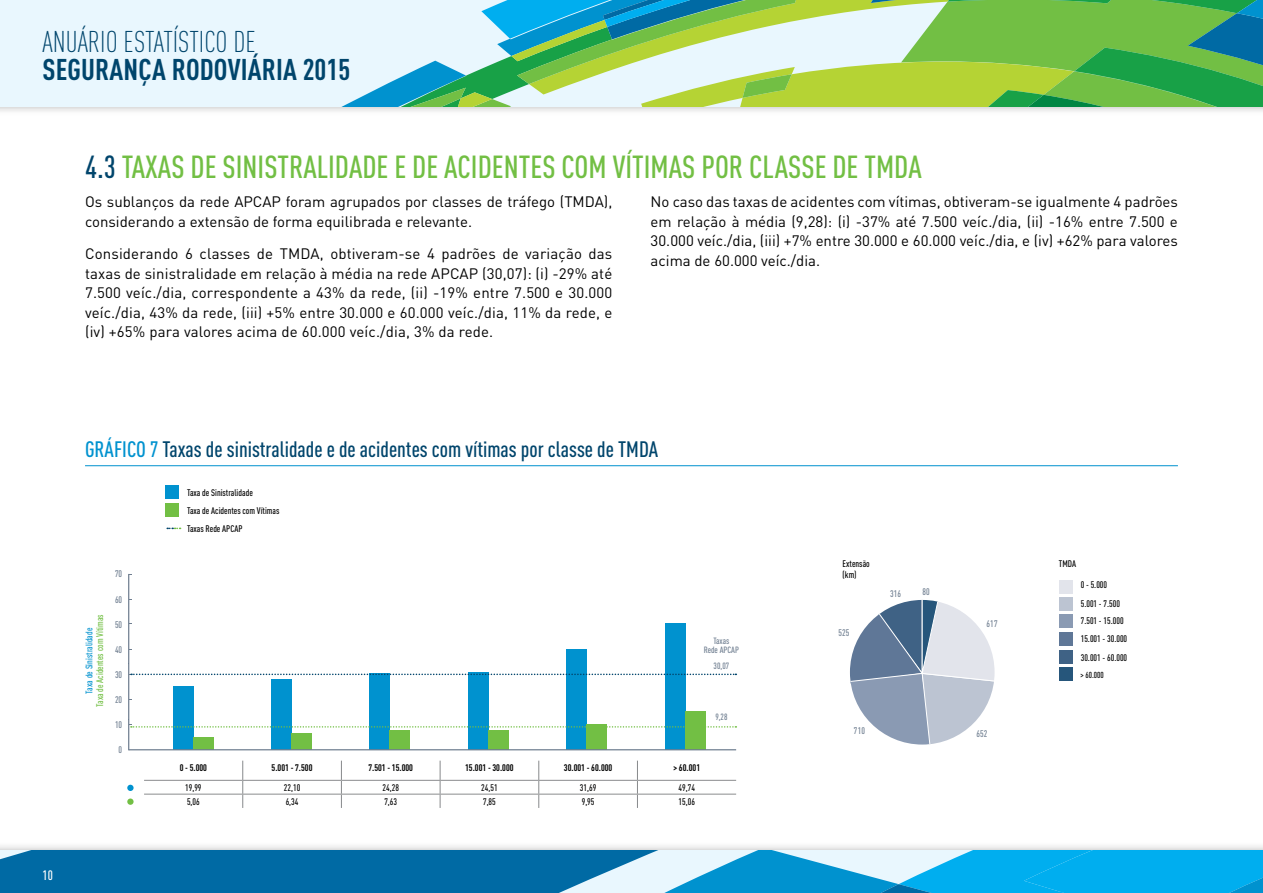
<style>
.page{position:relative;width:1263px;height:893px;background:#fff}
.page>*{position:absolute;margin:0;border:0;box-sizing:border-box;transform-origin:0 0}
.t1{font:500 31.5px "DIN Cond";color:#72bf44}
.t2{font:700 29.55px "DIN Cond";letter-spacing:.005em;color:#00456c}
.t3{font:300 29.55px "DIN Cond";color:#00456c}
.t4{font:500 22.05px "DIN Cond";color:#00456c}
.t5{font:15px/19.5px "DIN";color:#000;text-align:justify}
.t6{font:500 13.5px "DIN Cond";color:#fff}
.t7{font:500 9.45px/18px "DIN Cond";color:#000}
.t8{font:700 9.45px "DIN Cond";color:#000}
.t9{font:500 9.45px "DIN Cond";letter-spacing:.01em;color:#6f7e90}
.t10{font:500 9.45px "DIN Cond";color:#72bf44}
.t11{font:500 9.45px "DIN Cond";color:#0092cf}
.t12{font:500 9px/9.4px "DIN Cond";color:#6f7e90;text-align:center}
.t13{font:500 8.7px "DIN Cond";color:#000}
.s1{color:#00456c}
.s2{color:#0092cf}
</style>
<div class="page">
<div style="left:0;top:841px;width:1263px;height:52px;background:#000;opacity:.3"></div>
<div style="left:0;top:850px;width:253px;height:43px;background:#006aa4"></div>
<svg style="left:253px;top:850px;width:1010px;height:43px;background:#2a9ed2"></svg>
<svg style="left:242px;top:761px;width:1px;height:47px"></svg>
<svg style="left:341px;top:761px;width:1px;height:47px"></svg>
<svg style="left:440px;top:761px;width:1px;height:47px"></svg>
<svg style="left:538px;top:761px;width:1px;height:47px"></svg>
<svg style="left:637px;top:761px;width:1px;height:47px"></svg>
<hr style="left:144px;top:794px;width:99px;height:1px;background:#8a8c8e">
<hr style="left:243px;top:794px;width:98px;height:1px;background:#8a8c8e">
<hr style="left:341px;top:794px;width:99px;height:1px;background:#8a8c8e">
<hr style="left:440px;top:794px;width:99px;height:1px;background:#8a8c8e">
<hr style="left:539px;top:794px;width:98px;height:1px;background:#8a8c8e">
<hr style="left:637px;top:794px;width:99px;height:1px;background:#8a8c8e">
<hr style="left:144px;top:780px;width:99px;height:1px;background:#8a8c8e">
<hr style="left:243px;top:780px;width:98px;height:1px;background:#8a8c8e">
<hr style="left:341px;top:780px;width:99px;height:1px;background:#8a8c8e">
<hr style="left:440px;top:780px;width:99px;height:1px;background:#8a8c8e">
<hr style="left:539px;top:780px;width:98px;height:1px;background:#8a8c8e">
<hr style="left:637px;top:780px;width:99px;height:1px;background:#8a8c8e">
<div style="left:127px;top:785px;width:7px;height:6px;background:#0092cf;border-radius:50%"></div>
<div style="left:127px;top:798px;width:7px;height:7px;background:#72bf44;border-radius:50%"></div>
<hr style="left:128px;top:574px;width:1px;height:176px;background:#6f7e90">
<div style="left:173px;top:686px;width:20px;height:64px;background:#0092cf"></div>
<div style="left:272px;top:680px;width:20px;height:70px;background:#0092cf"></div>
<div style="left:370px;top:673px;width:20px;height:77px;background:#0092cf"></div>
<div style="left:468px;top:672px;width:20px;height:78px;background:#0092cf"></div>
<div style="left:567px;top:649px;width:20px;height:101px;background:#0092cf"></div>
<div style="left:665px;top:624px;width:20px;height:126px;background:#0092cf"></div>
<div style="left:193px;top:737px;width:20px;height:13px;background:#72bf44"></div>
<div style="left:291px;top:734px;width:21px;height:16px;background:#72bf44"></div>
<div style="left:390px;top:731px;width:20px;height:19px;background:#72bf44"></div>
<div style="left:488px;top:730px;width:20px;height:20px;background:#72bf44"></div>
<div style="left:587px;top:725px;width:20px;height:25px;background:#72bf44"></div>
<div style="left:685px;top:712px;width:20px;height:38px;background:#72bf44"></div>
<hr style="left:129px;top:749px;width:607px;height:1px;background:#6f7e90">
<div style="left:1059px;top:580px;width:13px;height:13px;background:#e2e4eb"></div>
<div style="left:1059px;top:598px;width:13px;height:13px;background:#bcc4d2"></div>
<div style="left:1059px;top:615px;width:13px;height:13px;background:#8a9ab3"></div>
<div style="left:1059px;top:651px;width:13px;height:13px;background:#3f6285"></div>
<div style="left:1059px;top:632px;width:13px;height:13px;background:#5f7797"></div>
<div style="left:1059px;top:667px;width:13px;height:13px;background:#26567b"></div>
<hr style="left:85px;top:465px;width:1093px;height:1px;background:#0092cf">
<div style="left:165px;top:486px;width:14px;height:13px;background:#0092cf"></div>
<div style="left:165px;top:504px;width:14px;height:13px;background:#72bf44"></div>
<svg style="left:167px;top:528px;width:14px;height:1px"></svg>
<svg style="left:129px;top:719px;width:607px;height:9px"></svg>
<svg style="left:129px;top:674px;width:607px;height:1px"></svg>
<div style="left:0;top:0;width:1263px;height:116px;background:#000;opacity:.3"></div>
<div style="left:0;top:0;width:1263px;height:107px;background:#e9f7fe"></div>
<svg style="left:341px;top:0;width:922px;height:107px"></svg>
<svg style="left:850px;top:600px;width:144px;height:145px"></svg>
<h2 class="t3" style="left:43px;top:25px;width:215px">ANUÁRIO ESTATÍSTICO DE</h2>
<h2 class="t2" style="left:43px;top:51px;width:309px">SEGURANÇA RODOVIÁRIA 2015</h2>
<h1 class="t1" style="left:85px;top:148px;width:838px"><span class="s1">4.3</span> Taxas de sinistralidade e de acidentes com vítimas por classe de TMDA</h1>
<p class="t5" style="left:85px;top:192px;width:529px">Os sublanços da rede APCAP foram agrupados por classes de tráfego (TMDA), considerando a extensão de forma equilibrada e relevante.</p>
<p class="t5" style="left:85px;top:244px;width:529px">Considerando 6 classes de TMDA, obtiveram-se 4 padrões de variação das taxas de sinistralidade em relação à média na rede APCAP (30,07): (i) -29% até 7.500 veíc./dia, correspondente a 43% da rede, (ii) -19% entre 7.500 e 30.000 veíc./dia, 43% da rede, (iii) +5% entre 30.000 e 60.000 veíc./dia, 11% da rede, e (iv) +65% para valores acima de 60.000 veíc./dia, 3% da rede.</p>
<p class="t5" style="left:651px;top:192px;width:529px">No caso das taxas de acidentes com vítimas, obtiveram-se igualmente 4 padrões em relação à média (9,28): (i) -37% até 7.500 veíc./dia, (ii) -16% entre 7.500 e 30.000 veíc./dia, (iii) +7% entre 30.000 e 60.000 veíc./dia, e (iv) +62% para valores acima de 60.000 veíc./dia.</p>
<p class="t6" style="left:43px;top:867px;width:12px">10</p>
<h3 class="t4" style="left:85px;top:436px;width:575px"><span class="s2">Gráfico 7</span> Taxas de sinistralidade e de acidentes com vítimas por classe de TMDA</h3>
<p class="t7" style="left:187px;top:484px;width:94px">Taxa de Sinistralidade<br>Taxa de Acidentes com Vítimas<br>Taxas Rede APCAP</p>
<p class="t10" style="left:94px;top:707px;width:94px;rotate:-90deg">Taxa de Acidentes com Vítimas</p>
<p class="t11" style="left:84px;top:694px;width:67px;rotate:-90deg">Taxa de Sinistralidade</p>
<p class="t9" style="left:115px;top:568px;width:8px">70</p>
<p class="t9" style="left:115px;top:593px;width:8px">60</p>
<p class="t9" style="left:115px;top:618px;width:8px">50</p>
<p class="t9" style="left:115px;top:643px;width:8px">40</p>
<p class="t9" style="left:115px;top:668px;width:8px">30</p>
<p class="t9" style="left:115px;top:693px;width:8px">20</p>
<p class="t9" style="left:115px;top:719px;width:8px">10</p>
<p class="t9" style="left:119px;top:744px;width:5px">0</p>
<p class="t12" style="left:704px;top:635px;width:37px">Taxas<br>Rede APCAP</p>
<p class="t12" style="left:714px;top:661px;width:17px">30,07</p>
<p class="t12" style="left:715px;top:712px;width:14px">9,28</p>
<p class="t8" style="left:180px;top:762px;width:29px">0 - 5.000</p>
<p class="t8" style="left:272px;top:762px;width:42px">5.001 - 7.500</p>
<p class="t8" style="left:368px;top:762px;width:46px">7.501 - 15.000</p>
<p class="t8" style="left:465px;top:762px;width:50px">15.001 - 30.000</p>
<p class="t8" style="left:564px;top:762px;width:50px">30.001 - 60.000</p>
<p class="t8" style="left:673px;top:762px;width:28px">&gt; 60.001</p>
<p class="t7" style="left:185px;top:778px;width:18px">19,99</p>
<p class="t7" style="left:284px;top:778px;width:18px">22,10</p>
<p class="t7" style="left:383px;top:778px;width:18px">24,28</p>
<p class="t7" style="left:481px;top:778px;width:18px">24,51</p>
<p class="t7" style="left:580px;top:778px;width:18px">31,69</p>
<p class="t7" style="left:679px;top:778px;width:18px">49,74</p>
<p class="t7" style="left:187px;top:792px;width:14px">5,06</p>
<p class="t7" style="left:286px;top:792px;width:14px">6,34</p>
<p class="t7" style="left:384px;top:792px;width:14px">7,63</p>
<p class="t7" style="left:483px;top:792px;width:14px">7,85</p>
<p class="t7" style="left:582px;top:792px;width:14px">9,95</p>
<p class="t7" style="left:679px;top:792px;width:18px">15,06</p>
<p class="t7" style="left:843px;top:557px;width:29px;line-height:11.1px">Extensão (km)</p>
<p class="t9" style="left:838px;top:627px;width:12px">525</p>
<p class="t9" style="left:890px;top:588px;width:12px">316</p>
<p class="t9" style="left:922px;top:586px;width:9px">80</p>
<p class="t9" style="left:854px;top:725px;width:12px">710</p>
<p class="t9" style="left:986px;top:618px;width:12px">617</p>
<p class="t9" style="left:976px;top:728px;width:12px">652</p>
<p class="t7" style="left:1059px;top:554px;width:19px">TMD A</p>
<p class="t7" style="left:1081px;top:576px;width:41px">0 - 5.000<br>5.001 - 7.500</p>
<p class="t7" style="left:1081px;top:611px;width:48px">7.501 - 15.000<br>15.001 - 30.000</p>
<p class="t7" style="left:1081px;top:648px;width:48px">30.001 - 60.000</p>
<p class="t13" style="left:1080px;top:669px;width:25px">&gt; 60.000</p>
</div>
